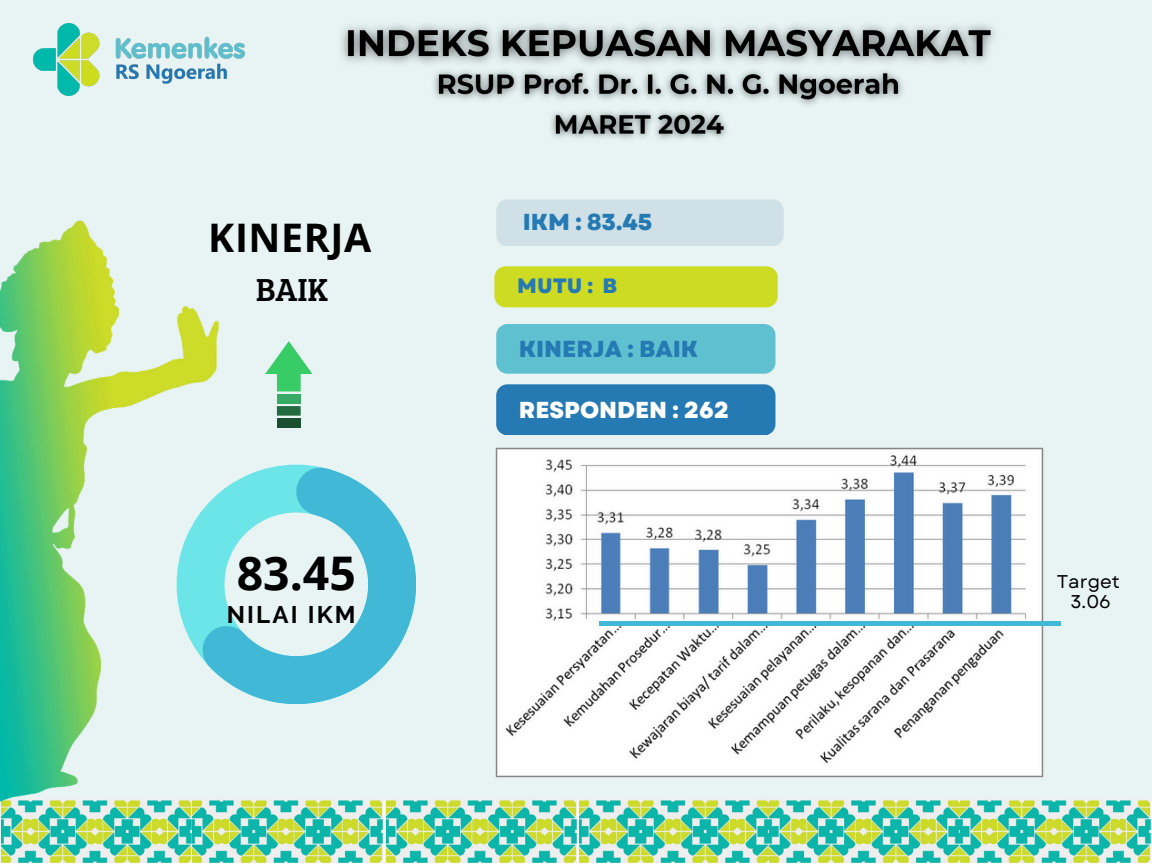
<style>
.page{position:relative;width:1152px;height:864px;background:#e8f4f4}
.page>*{position:absolute;margin:0;border:0;box-sizing:border-box;transform-origin:0 0}
.t1{font:700 46.35px "Open Sans";color:#000}
.t2{font:700 39.3px "Open Sans";letter-spacing:.015em;color:#000}
.t3{font:33px "Bree Serif";color:#000}
.t4{font:700 24px "Raleway";letter-spacing:.09em;color:#000}
.t5{font:800 23.1px "Garet";color:#267ab3}
.t6{font:800 23.1px "Garet";color:#fff}
.t7{font:800 20.85px "Garet";color:#267ab3}
.t8{font:18.45px "Garet";color:#000}
</style>
<div class="page">
<div style="left:496px;top:199px;width:288px;height:47px;background:#cfe1e7"></div>
<div style="left:494px;top:266px;width:284px;height:41px;background:#cddc22"></div>
<div style="left:496px;top:324px;width:279px;height:50px;background:#5fc0d0"></div>
<div style="left:496px;top:384px;width:279px;height:51px;background:#267ab3"></div>
<img style="left:33px;top:23px;width:212px;height:72px">
<img style="left:1px;top:831px;width:191px;height:33px">
<img style="left:192px;top:800px;width:578px;height:64px">
<img style="left:770px;top:800px;width:190px;height:64px">
<img style="left:960px;top:800px;width:192px;height:64px">
<svg style="left:304px;top:467px;width:112px;height:237px;fill:#41b8d5"></svg>
<svg style="left:304px;top:362px;width:8px;height:12px"></svg>
<img style="left:0;top:220px;width:304px;height:611px">
<img style="left:496px;top:448px;width:548px;height:329px">
<div style="left:599px;top:621px;width:462px;height:5px;background:#41b8d5"></div>
<img style="left:341px;top:24px;width:654px;height:40px">
<img style="left:426px;top:60px;width:486px;height:45px">
<img style="left:544px;top:103px;width:193px;height:36px">
<h6 class="t2" style="left:208px;top:210px;width:164px">KINERJA</h6>
<h2 class="t3" style="left:256px;top:265px;width:74px">BAIK</h2>
<p class="t1" style="left:237px;top:541px;width:121px">83.45</p>
<p class="t4" style="left:227px;top:601px;width:130px">NILAI IKM</p>
<h6 class="t5" style="left:523px;top:206px;width:131px">IKM : 83.45</h6>
<p class="t7" style="left:517px;top:270px;width:101px">MUTU : B</p>
<h6 class="t5" style="left:519px;top:332px;width:181px">KINERJA : BAIK</h6>
<p class="t6" style="left:519px;top:393px;width:212px">RESPONDEN : 262</p>
<h1 class="t8" style="left:1057px;top:568px;width:65px">Target</h1>
<h6 class="t8" style="left:1070px;top:588px;width:42px">3.06</h6>
</div>
